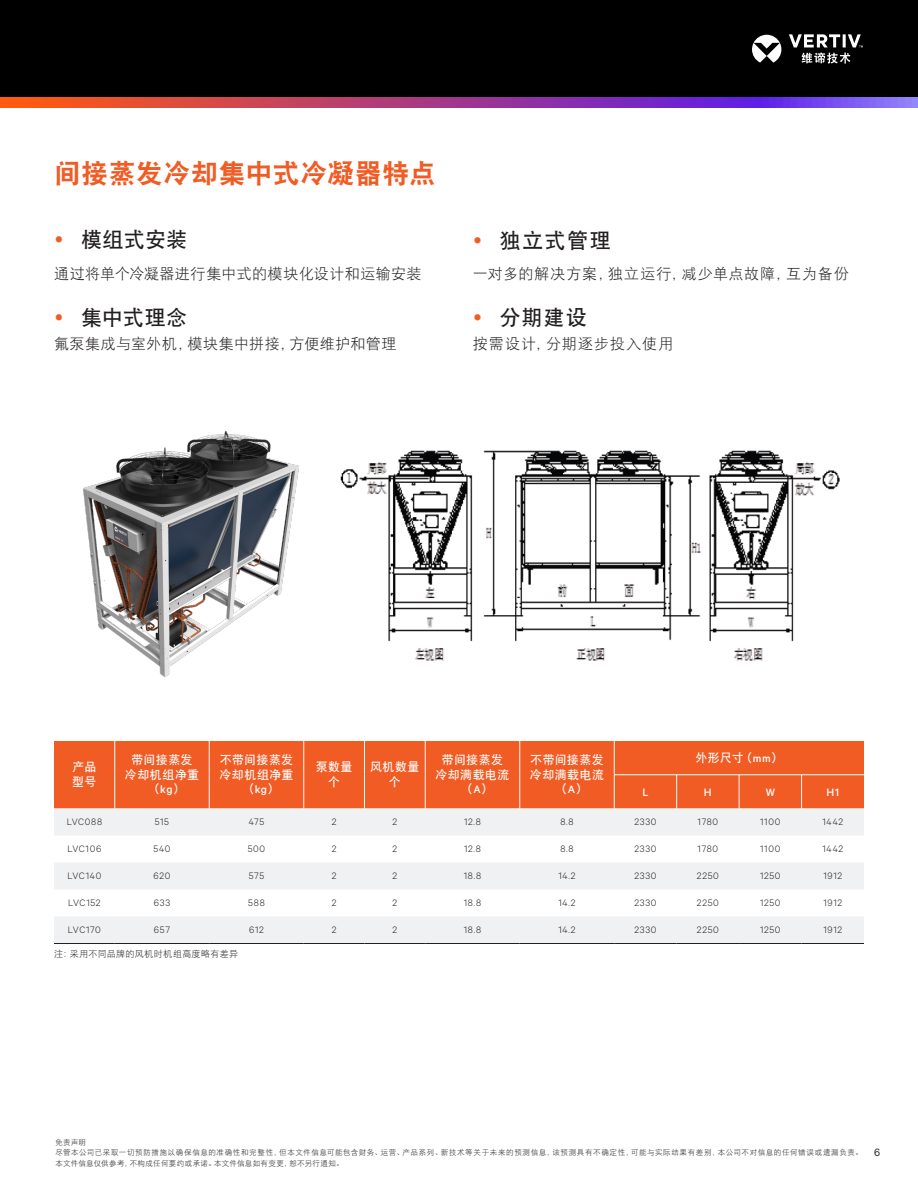
<style>
.page{position:relative;width:918px;height:1188px;background:#fff}
.page>*{position:absolute;margin:0;border:0;box-sizing:border-box;transform-origin:0 0}
.t1{font:27px "DF Hei GB W9";letter-spacing:.01em;color:#f15b24}
.t2{font:21px "DFP Hei W7";letter-spacing:.03em;color:#231f20}
.t3{font:15px "DF Hei GB W3";letter-spacing:.035em;color:#231f20}
.t4{font:15px "DF Hei GB W3";letter-spacing:.055em;color:#231f20}
.t5{font:15px "DF Hei GB W3";letter-spacing:.08em;color:#231f20}
.t6{font:12px/14.4px "DFP Hei W7";letter-spacing:.035em;color:#fff}
.t7{font:500 12px "Calibre";color:#fff}
.t8{font:12px "Calibre";color:#231f20}
.t9{font:300 10.5px "Calibre";letter-spacing:.06em;color:#231f20}
.t10{font:9px "DF Hei GB W3";letter-spacing:.045em;color:#231f20}
.t11{font:7.5px/10.5px "DF Hei GB W3";letter-spacing:.075em;color:#231f20}
.s1{font-family:"Calibre";font-weight:500}
</style>
<div class="page">
<div style="left:0;top:0;width:918px;height:108px;background:#000"></div>
<svg style="left:0;top:98px;width:918px;height:10px;background:#a73f8c"></svg>
<svg style="left:752px;top:34px;width:111px;height:30px"></svg>
<div style="left:54px;top:741px;width:810px;height:67px;background:#f15b24"></div>
<svg style="left:54px;top:808px;width:810px;height:135px;fill:#f0f1f2"></svg>
<hr style="left:54px;top:943px;width:61px;height:1px;background:#231f20">
<hr style="left:115px;top:943px;width:94px;height:1px;background:#231f20">
<hr style="left:209px;top:943px;width:95px;height:1px;background:#231f20">
<hr style="left:304px;top:943px;width:60px;height:1px;background:#231f20">
<hr style="left:364px;top:943px;width:61px;height:1px;background:#231f20">
<hr style="left:425px;top:943px;width:95px;height:1px;background:#231f20">
<hr style="left:520px;top:943px;width:94px;height:1px;background:#231f20">
<hr style="left:614px;top:943px;width:63px;height:1px;background:#231f20">
<hr style="left:677px;top:943px;width:62px;height:1px;background:#231f20">
<hr style="left:739px;top:943px;width:63px;height:1px;background:#231f20">
<hr style="left:802px;top:943px;width:62px;height:1px;background:#231f20">
<hr style="left:114px;top:741px;width:1px;height:34px;background:#fff">
<hr style="left:209px;top:741px;width:1px;height:34px;background:#fff">
<hr style="left:303px;top:741px;width:1px;height:34px;background:#fff">
<hr style="left:364px;top:741px;width:1px;height:34px;background:#fff">
<hr style="left:425px;top:741px;width:1px;height:34px;background:#fff">
<hr style="left:519px;top:741px;width:1px;height:34px;background:#fff">
<hr style="left:114px;top:775px;width:1px;height:33px;background:#fff">
<hr style="left:209px;top:775px;width:1px;height:33px;background:#fff">
<hr style="left:303px;top:775px;width:1px;height:33px;background:#fff">
<hr style="left:364px;top:775px;width:1px;height:33px;background:#fff">
<hr style="left:425px;top:775px;width:1px;height:33px;background:#fff">
<hr style="left:519px;top:775px;width:1px;height:33px;background:#fff">
<hr style="left:614px;top:741px;width:1px;height:34px;background:#fff">
<hr style="left:614px;top:774px;width:63px;height:1px;background:#fff">
<hr style="left:614px;top:775px;width:1px;height:33px;background:#fff">
<hr style="left:677px;top:774px;width:62px;height:1px;background:#fff">
<hr style="left:676px;top:775px;width:1px;height:33px;background:#fff">
<hr style="left:739px;top:774px;width:63px;height:1px;background:#fff">
<hr style="left:739px;top:775px;width:1px;height:33px;background:#fff">
<hr style="left:802px;top:774px;width:62px;height:1px;background:#fff">
<hr style="left:801px;top:775px;width:1px;height:33px;background:#fff">
<img style="left:340px;top:450px;width:500px;height:211px">
<img style="left:83px;top:430px;width:217px;height:248px">
<p class="t1" style="left:54px;top:159px;width:383px">间接蒸发冷却集中式冷凝器特点</p>
<p class="t2" style="left:81px;top:229px;width:108px">模组式安装</p>
<p class="t3" style="left:54px;top:266px;width:369px">通过将单个冷凝器进行集中式的模块化设计和运输安装</p>
<p class="t2" style="left:81px;top:307px;width:108px">集中式理念</p>
<p class="t3" style="left:54px;top:336px;width:344px">氟泵集成与室外机，模块集中拼接，方便维护和管理</p>
<p class="t2" style="left:500px;top:230px;width:113px">独立式管理</p>
<p class="t4" style="left:473px;top:266px;width:378px">一对多的解决方案，独立运行，减少单点故障，互为备份</p>
<p class="t2" style="left:500px;top:307px;width:89px">分期建设</p>
<p class="t5" style="left:473px;top:336px;width:202px">按需设计，分期逐步投入使用</p>
<p class="t6" style="left:72px;top:760px;width:26px">产品</p>
<p class="t6" style="left:72px;top:774px;width:26px">型号</p>
<p class="t6" style="left:131px;top:753px;width:63px">带间接蒸发</p>
<p class="t6" style="left:148px;top:767px;width:52px;text-indent:-23px">冷却机组净重（<span class="s1">kg</span>）</p>
<p class="t6" style="left:220px;top:753px;width:75px">不带间接蒸发</p>
<p class="t6" style="left:243px;top:767px;width:52px;text-indent:-23px">冷却机组净重（<span class="s1">kg</span>）</p>
<p class="t6" style="left:316px;top:760px;width:38px">泵数量</p>
<p class="t6" style="left:328px;top:774px;width:13px">个</p>
<p class="t6" style="left:370px;top:760px;width:51px">风机数量</p>
<p class="t6" style="left:389px;top:774px;width:13px">个</p>
<p class="t6" style="left:442px;top:753px;width:63px">带间接蒸发</p>
<p class="t6" style="left:461px;top:767px;width:50px;text-indent:-26px">冷却满载电流（<span class="s1">A</span>）</p>
<p class="t6" style="left:530px;top:753px;width:75px">不带间接蒸发</p>
<p class="t6" style="left:556px;top:767px;width:50px;text-indent:-26px">冷却满载电流（<span class="s1">A</span>）</p>
<p class="t6" style="left:696px;top:750px;width:89px">外形尺寸（<span class="s1">mm</span>）</p>
<p class="t7" style="left:642px;top:785px;width:8px">L</p>
<p class="t7" style="left:704px;top:785px;width:9px">H</p>
<p class="t7" style="left:766px;top:785px;width:11px">W</p>
<p class="t7" style="left:827px;top:785px;width:14px">H1</p>
<p class="t9" style="left:67px;top:816px;width:37px">LVC088</p>
<p class="t9" style="left:155px;top:816px;width:16px">515</p>
<p class="t9" style="left:249px;top:816px;width:17px">475</p>
<p class="t9" style="left:332px;top:816px;width:6px">2</p>
<p class="t9" style="left:393px;top:816px;width:6px">2</p>
<p class="t9" style="left:464px;top:816px;width:18px">12.8</p>
<p class="t9" style="left:560px;top:816px;width:15px">8.8</p>
<p class="t9" style="left:634px;top:816px;width:24px">2330</p>
<p class="t9" style="left:698px;top:816px;width:22px">1780</p>
<p class="t9" style="left:760px;top:816px;width:22px">1100</p>
<p class="t9" style="left:823px;top:816px;width:22px">1442</p>
<p class="t9" style="left:67px;top:843px;width:35px">LVC106</p>
<p class="t9" style="left:153px;top:843px;width:19px">540</p>
<p class="t9" style="left:248px;top:843px;width:19px">500</p>
<p class="t9" style="left:332px;top:843px;width:6px">2</p>
<p class="t9" style="left:393px;top:843px;width:6px">2</p>
<p class="t9" style="left:464px;top:843px;width:18px">12.8</p>
<p class="t9" style="left:560px;top:843px;width:15px">8.8</p>
<p class="t9" style="left:634px;top:843px;width:24px">2330</p>
<p class="t9" style="left:698px;top:843px;width:22px">1780</p>
<p class="t9" style="left:760px;top:843px;width:22px">1100</p>
<p class="t9" style="left:823px;top:843px;width:22px">1442</p>
<p class="t9" style="left:67px;top:870px;width:35px">LVC140</p>
<p class="t9" style="left:154px;top:870px;width:18px">620</p>
<p class="t9" style="left:249px;top:870px;width:17px">575</p>
<p class="t9" style="left:332px;top:870px;width:6px">2</p>
<p class="t9" style="left:393px;top:870px;width:6px">2</p>
<p class="t9" style="left:464px;top:870px;width:19px">18.8</p>
<p class="t9" style="left:558px;top:870px;width:19px">14.2</p>
<p class="t9" style="left:634px;top:870px;width:24px">2330</p>
<p class="t9" style="left:697px;top:870px;width:23px">2250</p>
<p class="t9" style="left:760px;top:870px;width:22px">1250</p>
<p class="t9" style="left:823px;top:870px;width:20px">1912</p>
<p class="t9" style="left:68px;top:897px;width:34px">LVC152</p>
<p class="t9" style="left:154px;top:897px;width:18px">633</p>
<p class="t9" style="left:248px;top:897px;width:18px">588</p>
<p class="t9" style="left:332px;top:897px;width:6px">2</p>
<p class="t9" style="left:393px;top:897px;width:6px">2</p>
<p class="t9" style="left:464px;top:897px;width:19px">18.8</p>
<p class="t9" style="left:558px;top:897px;width:19px">14.2</p>
<p class="t9" style="left:634px;top:897px;width:24px">2330</p>
<p class="t9" style="left:697px;top:897px;width:23px">2250</p>
<p class="t9" style="left:760px;top:897px;width:22px">1250</p>
<p class="t9" style="left:823px;top:897px;width:20px">1912</p>
<p class="t9" style="left:68px;top:924px;width:34px">LVC170</p>
<p class="t9" style="left:154px;top:924px;width:18px">657</p>
<p class="t9" style="left:249px;top:924px;width:16px">612</p>
<p class="t9" style="left:332px;top:924px;width:6px">2</p>
<p class="t9" style="left:393px;top:924px;width:6px">2</p>
<p class="t9" style="left:464px;top:924px;width:19px">18.8</p>
<p class="t9" style="left:558px;top:924px;width:19px">14.2</p>
<p class="t9" style="left:634px;top:924px;width:24px">2330</p>
<p class="t9" style="left:697px;top:924px;width:23px">2250</p>
<p class="t9" style="left:760px;top:924px;width:22px">1250</p>
<p class="t9" style="left:823px;top:924px;width:20px">1912</p>
<p class="t10" style="left:54px;top:949px;width:186px">注：采用不同品牌的风机时机组高度略有差异</p>
<p class="t11" style="left:55px;top:1137px;width:32px">免责声明</p>
<p class="t11" style="left:55px;top:1147px;width:809px">尽管本公司已采取一切预防措施以确保信息的准确性和完整性，但本文件信息可能包含财务、运营、产品系列、新技术等关于未来的预测信息，该预测具有不确定性，可能与实际结果有差别，本公司不对信息的任何错误或遗漏负责。本文件信息仅供参考，不构成任何要约或承诺。本文件信息如有变更，恕不另行通知。</p>
<p class="t8" style="left:874px;top:1145px;width:7px">6</p>
</div>
